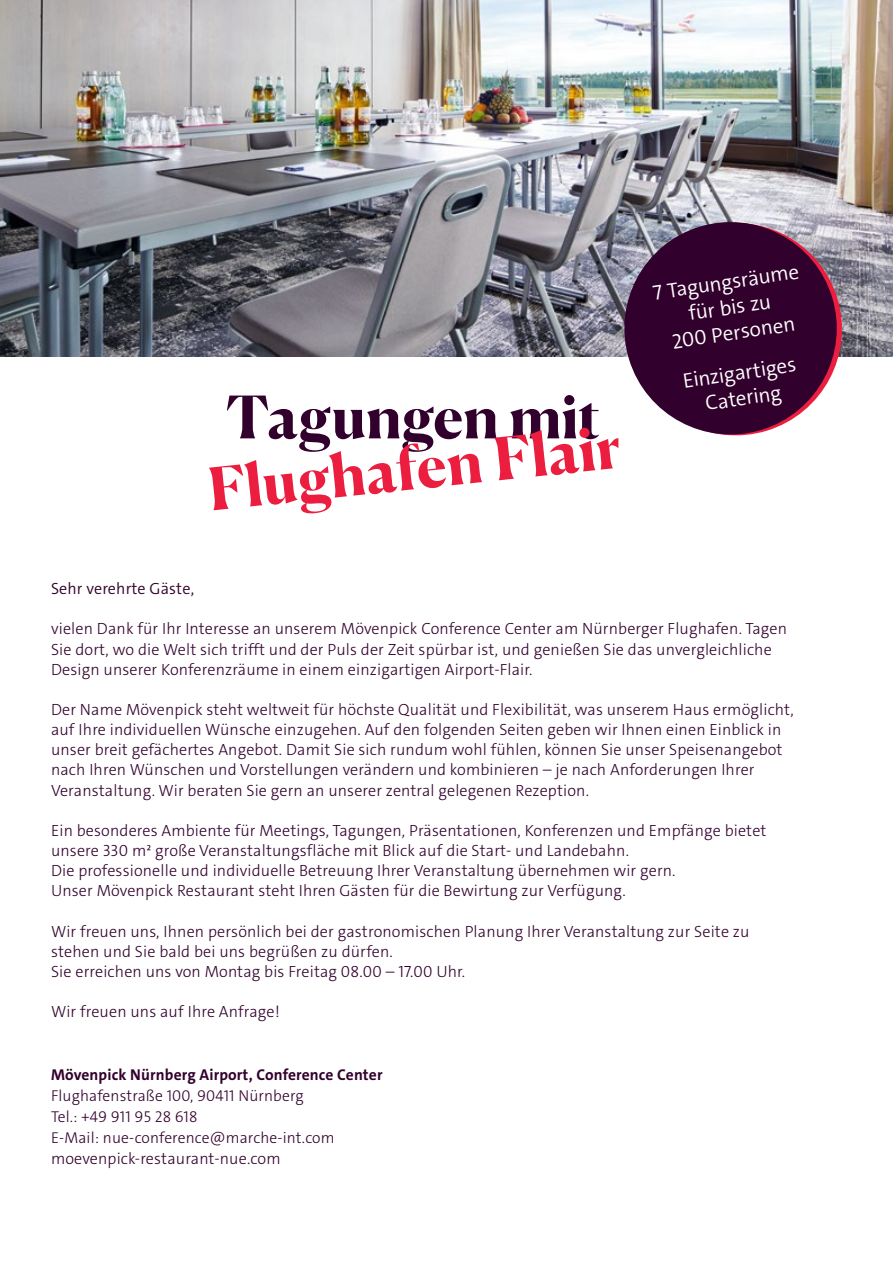
<style>
.page{position:relative;width:893px;height:1263px;background:#fff}
.page>*{position:absolute;margin:0;border:0;box-sizing:border-box;transform-origin:0 0}
.t1{font:700 58.5px "Canela";color:#ec1e3f}
.t2{font:700 58.5px "Canela";letter-spacing:.005em;color:#32002d}
.t3{font:300 21px/25.5px "The Sans C4 s";color:#fff;text-align:center}
.t4{font:300 16.35px/20.1px "The Sans C4 s";letter-spacing:.01em;color:#32002d}
.t5{font:300 16.35px "The Sans C4 s";letter-spacing:.01em;color:#32002d}
.t6{font:300 15.75px/21px "The Sans C4 s";letter-spacing:.01em;color:#32002d}
.t7{font:700 15.75px "The Sans C4 s";letter-spacing:.01em;color:#32002d}
</style>
<div class="page">
<img style="left:0;top:0;width:893px;height:356px">
<svg style="left:849px;top:210px;width:5px;height:147px"></svg>
<svg style="left:612px;top:210px;width:237px;height:226px;background:#643f60"></svg>
<h1 class="t2" style="left:226px;top:371px;width:376px">Tagungen mit</h1>
<h1 class="t1" style="left:204px;top:444px;width:415px;rotate:-6deg">Flughafen Flair</h1>
<p class="t3" style="left:651px;top:280px;width:149px;rotate:-8deg">7 Tagungsräume für bis zu<br>200 Personen</p>
<p class="t3" style="left:681px;top:368px;width:116px;rotate:-8deg">Einzigartiges<br>Catering</p>
<p class="t5" style="left:51px;top:578px;width:145px">Sehr verehrte Gäste,</p>
<p class="t4" style="left:51px;top:619px;width:737px">vielen Dank für Ihr Interesse an unserem Mövenpick Conference Center am Nürnberger Flughafen. Tagen<br>Sie dort, wo die Welt sich trifft und der Puls der Zeit spürbar ist, und genießen Sie das unvergleichliche<br>Design unserer Konferenzräume in einem einzigartigen Airport-Flair.</p>
<p class="t4" style="left:51px;top:699px;width:744px">Der Name Mövenpick steht weltweit für höchste Qualität und Flexibilität, was unserem Haus ermöglicht, auf Ihre individuellen Wünsche einzugehen. Auf den folgenden Seiten geben wir Ihnen einen Einblick in unser breit gefächertes Angebot. Damit Sie sich rundum wohl fühlen, können Sie unser Speisenangebot nach Ihren Wünschen und Vorstellungen verändern und kombinieren – je nach Anforderungen Ihrer Veranstaltung. Wir beraten Sie gern an unserer zentral gelegenen Rezeption.</p>
<p class="t4" style="left:51px;top:820px;width:717px">Ein besonderes Ambiente für Meetings, Tagungen, Präsentationen, Konferenzen und Empfänge bietet unsere 330 m² große Veranstaltungsfläche mit Blick auf die Start- und Landebahn.<br>Die professionelle und individuelle Betreuung Ihrer Veranstaltung übernehmen wir gern.<br>Unser Mövenpick Restaurant steht Ihren Gästen für die Bewirtung zur Verfügung.</p>
<p class="t4" style="left:51px;top:921px;width:700px">Wir freuen uns, Ihnen persönlich bei der gastronomischen Planung Ihrer Veranstaltung zur Seite zu stehen und Sie bald bei uns begrüßen zu dürfen.<br>Sie erreichen uns von Montag bis Freitag 08.00 – 17.00 Uhr.</p>
<p class="t4" style="left:51px;top:1002px;width:230px">Wir freuen uns auf Ihre Anfrage!</p>
<p class="t7" style="left:51px;top:1064px;width:333px">Mövenpick Nürnberg Airport, Conference Center</p>
<p class="t6" style="left:51px;top:1085px;width:285px">Flughafenstraße 100, 90411 Nürnberg<br>Tel.: +49 911 95 28 618<br>E-Mail: nue-conference@marche-int.com</p>
<p class="t4" style="left:51px;top:1148px;width:231px">moevenpick-restaurant-nue.com</p>
</div>
